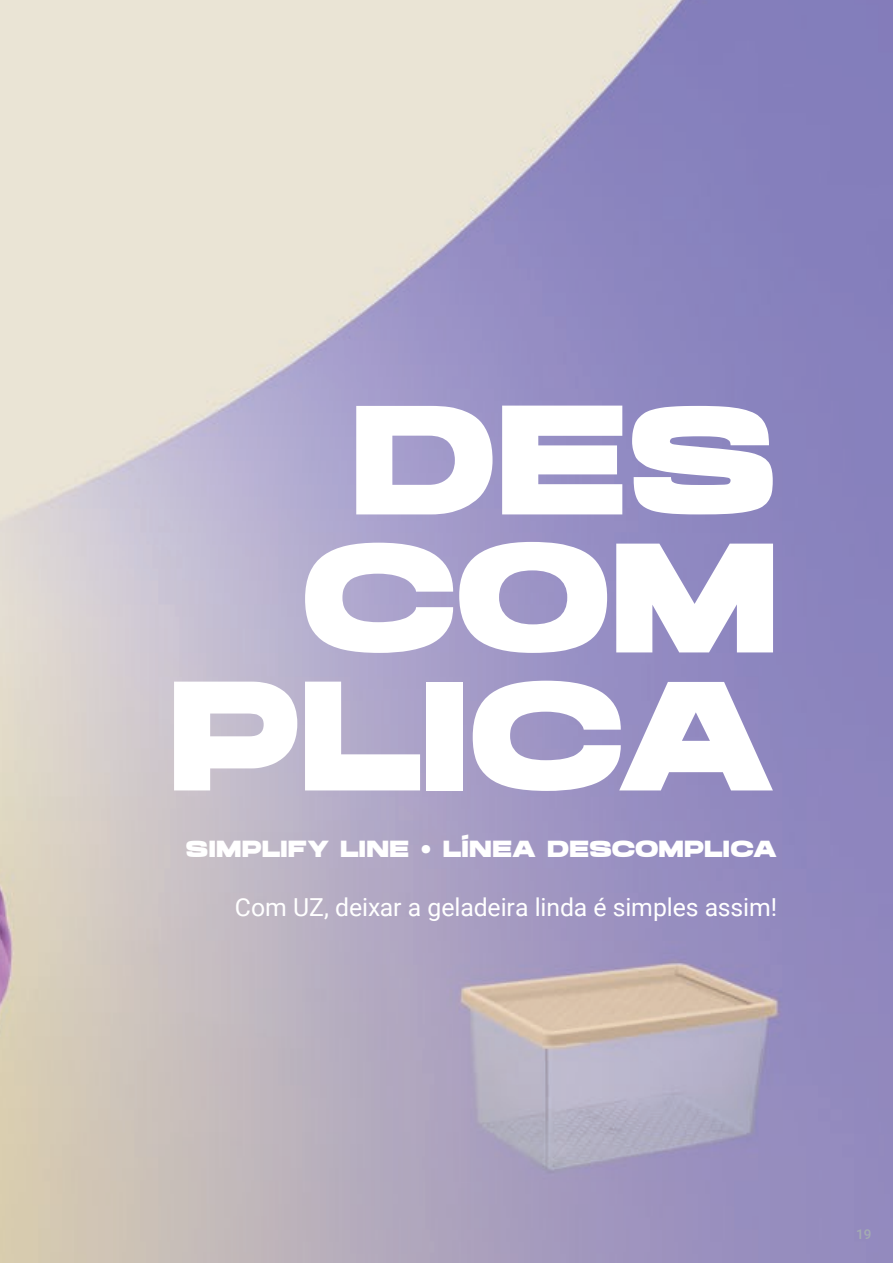
<style>
.page{position:relative;width:893px;height:1263px;background:#fff}
.page>*{position:absolute;margin:0;border:0;box-sizing:border-box;transform-origin:0 0}
.t1{font:700 155.1px/138px "Hanson";letter-spacing:-.005em;color:#fff;text-align:right}
.t2{font:24.75px "Roboto";letter-spacing:-.005em;color:#fff}
.t3{font:700 23.25px "Hanson";letter-spacing:.015em;color:#fff}
.t4{font:500 13.5px "Roboto";color:#a4acb2}
.s1{font-family:"Rooney";font-weight:900}
</style>
<div class="page">
<img style="left:0;top:0;width:893px;height:1263px">
<h1 class="t1" style="left:170px;top:386px;width:609px">DES<br>COM<br>PLICA</h1>
<p class="t3" style="left:186px;top:833px;width:593px">SIMPLIFY LINE <span class="s1">•</span> LÍNEA DESCOMPLICA</p>
<p class="t2" style="left:235px;top:890px;width:544px">Com UZ, deixar a geladeira linda é simples assim!</p>
<p class="t4" style="left:856px;top:1224px;width:17px">19</p>
</div>
